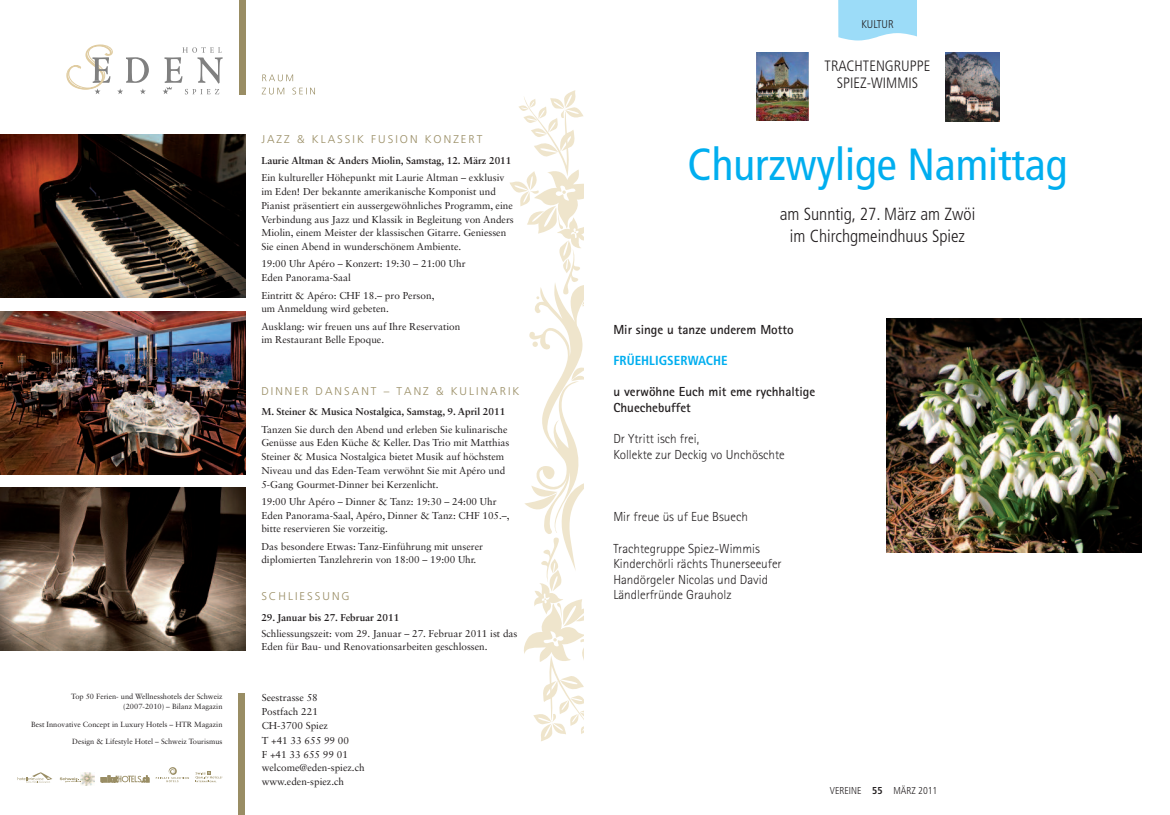
<style>
.page{position:relative;width:1170px;height:815px;background:#fff}
.page>*{position:absolute;margin:0;border:0;box-sizing:border-box;transform-origin:0 0}
.t1{font:condensed 45px "Frutiger";color:#00aeef}
.t2{font:300 condensed 17.5px/22.5px "Frutiger";color:#231f20;text-align:center}
.t3{font:300 condensed 15px/17.5px "Frutiger";color:#231f20;text-align:center}
.t4{font:300 13.12px/15.6px "Rotis Sans Serif";color:#231f20}
.t5{font:700 13.12px/15.6px "Rotis Sans Serif";color:#231f20}
.t6{font:700 condensed 13.12px "Frutiger";color:#00aeef}
.t7{font:300 11.25px "Frutiger LT Std";letter-spacing:.18em;color:#998d64}
.t8{font:300 condensed 11.25px "Frutiger";color:#231f20}
.t9{font:10px/13.8px "Sabon LT Std";color:#231f20}
.t10{font:700 10px "Sabon LT Std";color:#231f20}
.t11{font:300 condensed 10px "Frutiger";color:#231f20}
.t12{font:7.5px/10px "Sabon LT Std";color:#231f20;text-align:right}
.s1{font-weight:700}
</style>
<div class="page">
<svg style="left:510px;top:90px;width:73px;height:651px"></svg>
<div style="left:238px;top:694px;width:7px;height:121px;background:#998d64"></div>
<svg style="left:262px;top:88px;width:53px;height:7px"></svg>
<svg style="left:262px;top:75px;width:31px;height:6px"></svg>
<div style="left:239px;top:0;width:6px;height:95px;background:#998d64"></div>
<svg style="left:66px;top:44px;width:157px;height:51px"></svg>
<svg style="left:101px;top:775px;width:48px;height:7px"></svg>
<svg style="left:156px;top:767px;width:33px;height:15px"></svg>
<img style="left:80px;top:773px;width:14px;height:13px">
<svg style="left:60px;top:777px;width:21px;height:6px"></svg>
<svg style="left:195px;top:771px;width:28px;height:11px"></svg>
<svg style="left:18px;top:772px;width:34px;height:11px"></svg>
<img style="left:0;top:487px;width:246px;height:163px">
<img style="left:0;top:135px;width:246px;height:163px">
<img style="left:0;top:311px;width:246px;height:163px">
<svg style="left:838px;top:0;width:78px;height:41px;background:#a6dff8"></svg>
<img style="left:756px;top:52px;width:53px;height:69px">
<img style="left:945px;top:53px;width:53px;height:68px">
<img style="left:886px;top:319px;width:255px;height:233px">
<p class="t12" style="left:71px;top:692px;width:153px">Top 50 Ferien- und Wellnesshotels der Schweiz (2007-2010) – Bilanz Magazin</p>
<p class="t12" style="left:31px;top:719px;width:193px">Best Innovative Concept in Luxury Hotels – HTR Magazin</p>
<p class="t12" style="left:72px;top:737px;width:152px">Design &amp; Lifestyle Hotel – Schweiz Tourismus</p>
<p class="t7" style="left:261px;top:135px;width:223px">JAZZ &amp; KLASSIK FUSION KONZERT</p>
<p class="t10" style="left:261px;top:156px;width:251px">Laurie Altman &amp; Anders Miolin, Samstag, 12. März 2011</p>
<p class="t9" style="left:261px;top:172px;width:254px">Ein kultureller Höhepunkt mit Laurie Altman – exklusiv im Eden! Der bekannte amerikanische Komponist und Pianist präsentiert ein aussergewöhnliches Programm, eine Verbindung aus Jazz und Klassik in Begleitung von Anders Miolin, einem Meister der klassischen Gitarre. Geniessen Sie einen Abend in wunderschönem Ambiente.</p>
<p class="t9" style="left:261px;top:258px;width:206px">19:00 Uhr Apéro – Konzert: 19:30 – 21:00 Uhr<br>Eden Panorama-Saal</p>
<p class="t9" style="left:261px;top:289px;width:175px">Eintritt &amp; Apéro: CHF 18.– pro Person, um Anmeldung wird gebeten.</p>
<p class="t9" style="left:261px;top:320px;width:200px">Ausklang: wir freuen uns auf Ihre Reservation im Restaurant Belle Epoque.</p>
<p class="t7" style="left:261px;top:386px;width:259px">DINNER DANSANT – TANZ &amp; KULINARIK</p>
<p class="t10" style="left:261px;top:408px;width:245px">M. Steiner &amp; Musica Nostalgica, Samstag, 9. April 2011</p>
<p class="t9" style="left:261px;top:423px;width:250px">Tanzen Sie durch den Abend und erleben Sie kulinarische Genüsse aus Eden Küche &amp; Keller. Das Trio mit Matthias Steiner &amp; Musica Nostalgica bietet Musik auf höchstem Niveau und das Eden-Team verwöhnt Sie mit Apéro und 5-Gang Gourmet-Dinner bei Kerzenlicht.</p>
<p class="t9" style="left:261px;top:495px;width:250px">19:00 Uhr Apéro – Dinner &amp; Tanz: 19:30 – 24:00 Uhr<br>Eden Panorama-Saal, Apéro, Dinner &amp; Tanz: CHF 105.–, bitte reservieren Sie vorzeitig.</p>
<p class="t9" style="left:261px;top:540px;width:223px">Das besondere Etwas: Tanz-Einführung mit unserer diplomierten Tanzlehrerin von 18:00 – 19:00 Uhr.</p>
<p class="t7" style="left:261px;top:592px;width:90px">SCHLIESSUNG</p>
<p class="t10" style="left:261px;top:613px;width:139px">29. Januar bis 27. Februar 2011</p>
<p class="t9" style="left:261px;top:627px;width:258px">Schliessungszeit: vom 29. Januar – 27. Februar 2011 ist das<br>Eden für Bau- und Renovationsarbeiten geschlossen.</p>
<p class="t9" style="left:262px;top:692px;width:68px">Seestrasse 58<br>Postfach 221<br>CH-3700 Spiez</p>
<p class="t9" style="left:262px;top:734px;width:104px">T +41 33 655 99 00<br>F +41 33 655 99 01 welcome@eden-spiez.ch www.eden-spiez.ch</p>
<p class="t8" style="left:861px;top:19px;width:34px">KULTUR</p>
<h3 class="t3" style="left:824px;top:58px;width:107px">TRACHTENGRUPPE<br>SPIEZ-WIMMIS</h3>
<h1 class="t1" style="left:687px;top:146px;width:381px">Churzwylige Namittag</h1>
<h2 class="t2" style="left:779px;top:204px;width:197px">am Sunntig, 27. März am Zwöi im Chirchgmeindhuus Spiez</h2>
<h3 class="t5" style="left:613px;top:323px;width:182px">Mir singe u tanze underem Motto</h3>
<h3 class="t6" style="left:613px;top:355px;width:116px">FRÜEHLIGSERWACHE</h3>
<h3 class="t5" style="left:613px;top:385px;width:203px">u verwöhne Euch mit eme rychhaltige<br>Chuechebuffet</h3>
<h3 class="t4" style="left:613px;top:432px;width:173px">Dr Ytritt isch frei,<br>Kollekte zur Deckig vo Unchöschte</h3>
<h3 class="t4" style="left:613px;top:510px;width:136px">Mir freue üs uf Eue Bsuech</h3>
<h3 class="t4" style="left:613px;top:542px;width:170px">Trachtegruppe Spiez-Wimmis<br>Kinderchörli rächts Thunerseeufer<br>Handörgeler Nicolas und David<br>Ländlerfründe Grauholz</h3>
<p class="t11" style="left:829px;top:787px;width:109px">VEREINE <span class="s1">55</span> MÄRZ 2011</p>
</div>
